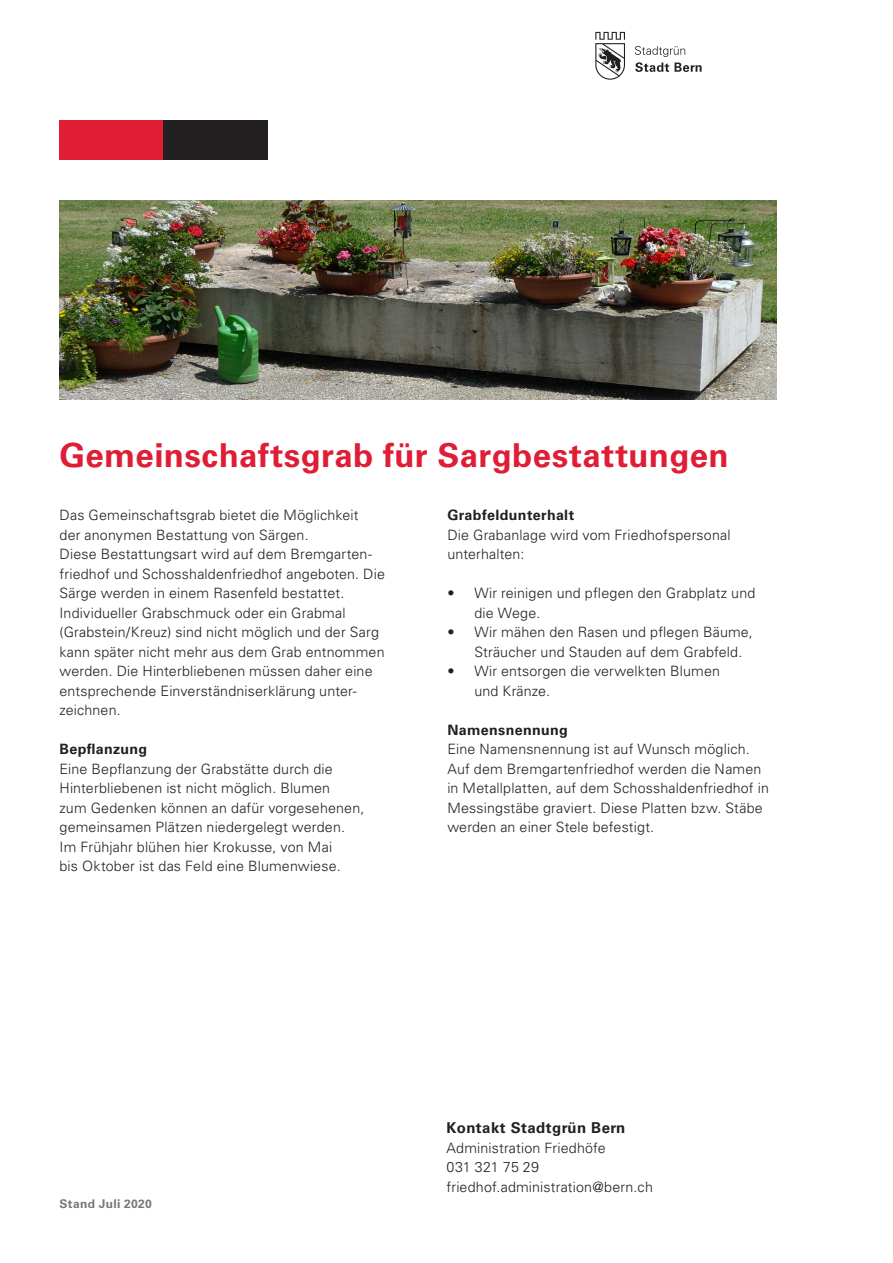
<style>
.page{position:relative;width:893px;height:1263px;background:#fff}
.page>*{position:absolute;margin:0;border:0;box-sizing:border-box;transform-origin:0 0}
.Haupttitel{font:700 33px "Univers LT Std";letter-spacing:.01em;color:#df1e36}
.Lauftext_MO{font:700 15px "Univers LT Std";letter-spacing:.03em;color:#231f20}
.Grundtext{font:300 14.25px/19.5px "Univers LT Std";letter-spacing:.01em;color:#231f20}
.Grundtext-2{font:700 14.25px "Univers LT Std";letter-spacing:.025em;color:#231f20}
.t1{font:700 12px "Univers LT Std";letter-spacing:.03em;color:#76787b}
</style>
<div class="page">
<div style="left:60px;top:120px;width:104px;height:40px;background:#df1e36"></div>
<div style="left:164px;top:120px;width:104px;height:40px;background:#231f20"></div>
<svg style="left:595px;top:32px;width:30px;height:48px"></svg>
<svg style="left:635px;top:46px;width:67px;height:26px"></svg>
<img style="left:60px;top:200px;width:716px;height:200px">
<p class="Haupttitel" style="left:60px;top:436px;width:671px">Gemeinschaftsgrab für Sargbestattungen</p>
<p class="Grundtext" style="left:60px;top:505px;width:327px">Das Gemeinschaftsgrab bietet die Möglichkeit<br>der anonymen Bestattung von Särgen.<br>Diese Bestattungsart wird auf dem Bremgarten&shy;friedhof und Schosshaldenfriedhof angeboten. Die Särge werden in einem Rasenfeld bestattet.<br>Individueller Grabschmuck oder ein Grabmal (Grabstein/Kreuz) sind nicht möglich und der Sarg kann später nicht mehr aus dem Grab entnommen werden. Die Hinterbliebenen müssen daher eine entsprechende Einverständniserklärung unter&shy;zeichnen.</p>
<p class="Grundtext-2" style="left:60px;top:741px;width:89px">Bepflanzung</p>
<p class="Grundtext" style="left:60px;top:759px;width:306px">Eine Bepflanzung der Grabstätte durch die Hinterbliebenen ist nicht möglich. Blumen<br>zum Gedenken können an dafür vorgesehenen, gemeinsamen Plätzen niedergelegt werden.<br>Im Frühjahr blühen hier Krokusse, von Mai<br>bis Oktober ist das Feld eine Blumenwiese.</p>
<p class="Grundtext-2" style="left:447px;top:507px;width:128px">Grabfeldunterhalt</p>
<p class="Grundtext" style="left:447px;top:525px;width:285px">Die Grabanlage wird vom Friedhofspersonal unterhalten:</p>
<p class="Grundtext" style="left:474px;top:583px;width:283px;text-indent:-27px">• Wir reinigen und pflegen den Grabplatz und die Wege.</p>
<p class="Grundtext" style="left:474px;top:622px;width:280px;text-indent:-27px">• Wir mähen den Rasen und pflegen Bäume,<br>Sträucher und Stauden auf dem Grabfeld.</p>
<p class="Grundtext" style="left:474px;top:661px;width:247px;text-indent:-27px">• Wir entsorgen die verwelkten Blumen und Kränze.</p>
<p class="Grundtext-2" style="left:447px;top:721px;width:122px">Namensnennung</p>
<p class="Grundtext" style="left:447px;top:739px;width:323px">Eine Namensnennung ist auf Wunsch möglich.<br>Auf dem Bremgartenfriedhof werden die Namen in Metallplatten, auf dem Schosshaldenfriedhof in Messingstäbe graviert. Diese Platten bzw. Stäbe werden an einer Stele befestigt.</p>
<p class="t1" style="left:60px;top:1196px;width:94px">Stand Juli 2020</p>
<p class="Lauftext_MO" style="left:446px;top:1119px;width:180px">Kontakt Stadtgrün Bern</p>
<p class="Grundtext" style="left:446px;top:1138px;width:161px">Administration Friedhöfe</p>
<p class="Grundtext" style="left:446px;top:1157px;width:94px">031 321 75 29</p>
<p class="Grundtext" style="left:446px;top:1177px;width:208px">friedhof.administration@bern.ch</p>
</div>
